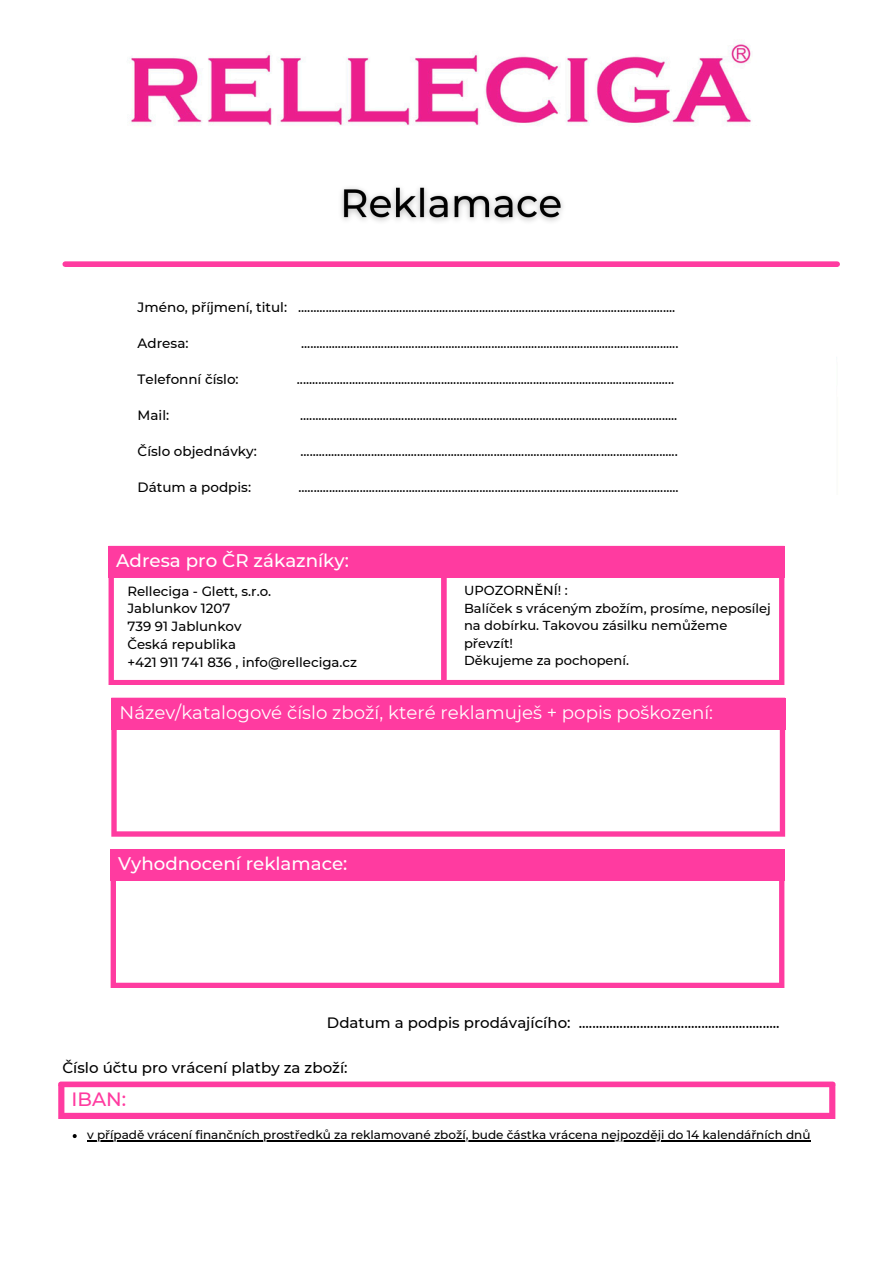
<style>
.page{position:relative;width:894px;height:1264px;background:#fff}
.page>*{position:absolute;margin:0;border:0;box-sizing:border-box;transform-origin:0 0}
.t1{font:500 19.2px "Montserrat";color:#ff3ba0}
.t2{font:500 18.3px "Montserrat";color:#fff}
.t3{font:18.15px "Montserrat";color:#fff}
.t4{font:500 18.15px "Montserrat";color:#fff}
.t5{font:500 15px "Montserrat";color:#000}
.t6{font:500 13.5px "Montserrat";color:#000}
.t7{font:500 13.35px/17.7px "Montserrat";color:#000}
.t8{font:500 13.05px/17.4px "Montserrat";color:#000}
.t9{font:500 12px "Montserrat";color:#000}
</style>
<div class="page">
<img style="left:129px;top:44px;width:708px;height:315px">
<div style="left:34px;top:214px;width:809px;height:133px;background:#fff"></div>
<div style="left:317px;top:272px;width:258px;height:247px;background:#fff"></div>
<div style="left:0;top:272px;width:439px;height:247px;background:#fff"></div>
<div style="left:464px;top:272px;width:371px;height:247px;background:#fff"></div>
<svg style="left:58px;top:1084px;width:777px;height:34px"></svg>
<div style="left:34px;top:152px;width:822px;height:61px;background:#fff"></div>
<img style="left:333px;top:187px;width:239px;height:35px">
<svg style="left:111px;top:729px;width:673px;height:107px"></svg>
<div style="left:111px;top:697px;width:674px;height:32px;background:#ff3ba0"></div>
<div style="left:61px;top:1081px;width:771px;height:6px;background:#ff3ba0"></div>
<div style="left:65px;top:261px;width:771px;height:6px;background:#ff3ba0"></div>
<svg style="left:108px;top:577px;width:676px;height:108px"></svg>
<div style="left:108px;top:546px;width:676px;height:31px;background:#ff3ba0"></div>
<div style="left:441px;top:571px;width:5px;height:108px;background:#ff3ba0"></div>
<svg style="left:73px;top:1134px;width:4px;height:4px"></svg>
<hr style="left:87px;top:1140px;width:723px;height:1px;background:#000">
<svg style="left:111px;top:880px;width:673px;height:107px"></svg>
<div style="left:110px;top:849px;width:674px;height:31px;background:#ff3ba0"></div>
<h6 class="t6" style="left:138px;top:299px;width:539px">Jméno, příjmení, titul: ...........................................................................................................................</h6>
<h6 class="t6" style="left:138px;top:335px;width:52px">Adresa:</h6>
<h6 class="t6" style="left:301px;top:335px;width:378px">...........................................................................................................................</h6>
<h6 class="t6" style="left:138px;top:371px;width:102px">Telefonní číslo:</h6>
<h6 class="t6" style="left:297px;top:371px;width:378px">...........................................................................................................................</h6>
<h6 class="t6" style="left:138px;top:407px;width:33px">Mail:</h6>
<h6 class="t6" style="left:300px;top:407px;width:378px">...........................................................................................................................</h6>
<h6 class="t6" style="left:138px;top:443px;width:121px">Číslo objednávky:</h6>
<h6 class="t6" style="left:300px;top:443px;width:378px">...........................................................................................................................</h6>
<p class="t6" style="left:138px;top:479px;width:115px">Dátum a podpis:</p>
<p class="t6" style="left:298px;top:479px;width:381px">............................................................................................................................</p>
<h6 class="t2" style="left:116px;top:549px;width:234px">Adresa pro ČR zákazníky:</h6>
<p class="t7" style="left:127px;top:582px;width:231px">Relleciga - Glett, s.r.o.<br>Jablunkov 1207<br>739 91 Jablunkov<br>Česká republika<br>+421 911 741 836 , info@relleciga.cz</p>
<h4 class="t8" style="left:464px;top:582px;width:308px">UPOZORNĚNÍ! :<br>Balíček s vráceným zbožím, prosíme, neposílej na dobírku. Takovou zásilku nemůžeme převzít!<br>Děkujeme za pochopení.</h4>
<h3 class="t3" style="left:119px;top:701px;width:595px">Název/katalogové číslo zboží, které reklamuješ + popis poškození:</h3>
<h3 class="t4" style="left:118px;top:852px;width:230px">Vyhodnocení reklamace:</h3>
<h5 class="t5" style="left:327px;top:1013px;width:454px">Ddatum a podpis prodávajícího: ...........................................................</h5>
<h6 class="t5" style="left:62px;top:1058px;width:286px">Číslo účtu pro vrácení platby za zboží:</h6>
<h6 class="t1" style="left:71px;top:1087px;width:56px">IBAN:</h6>
<p class="t9" style="left:87px;top:1127px;width:724px">v případě vrácení finančních prostředků za reklamované zboží, bude částka vrácena nejpozději do 14 kalendářních dnů</p>
</div>
